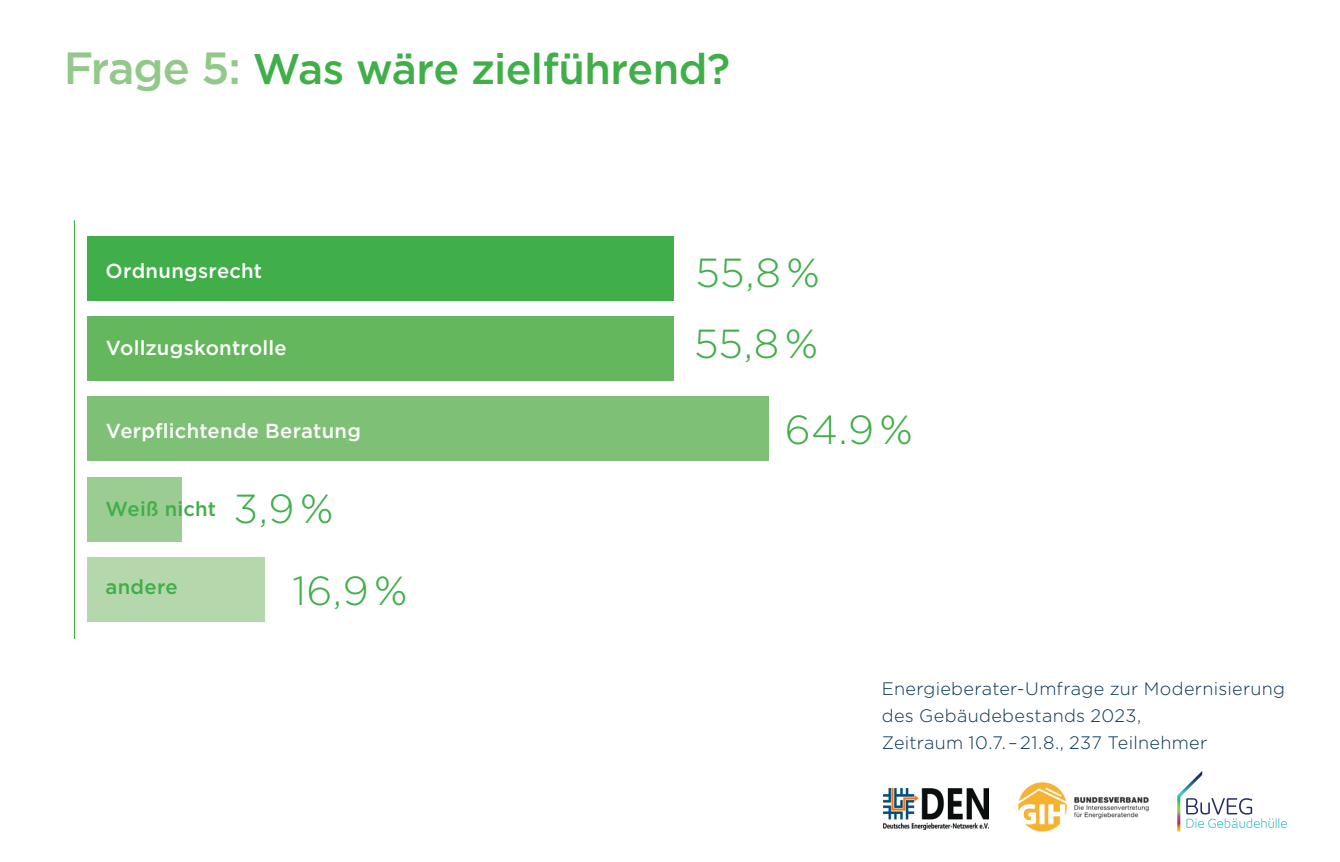
<style>
.page{position:relative;width:1340px;height:862px;background:#fff}
.page>*{position:absolute;margin:0;border:0;box-sizing:border-box;transform-origin:0 0}
.Headline_grün{font:500 42.75px "Gotham";letter-spacing:-.01em;color:#40ae49}
.Fließtext{font:300 40.5px "Gotham";letter-spacing:.005em;color:#40ae49}
.Fließtext-2{font:500 20.25px "Gotham";letter-spacing:.01em;color:#fff}
.Fließtext-3{font:500 20.25px "Gotham";letter-spacing:.01em;color:#40ae49}
.Fließtext-4{font:300 18px/27px "Gotham";letter-spacing:.02em;color:#073456}
.s1{font-size:45px;color:#92c889}
</style>
<div class="page">
<div style="left:87px;top:236px;width:586px;height:65px;background:#40ae49"></div>
<div style="left:87px;top:315px;width:586px;height:65px;background:#65b75d"></div>
<div style="left:87px;top:396px;width:682px;height:65px;background:#7fc077"></div>
<div style="left:87px;top:477px;width:95px;height:65px;background:#9bcc91"></div>
<div style="left:87px;top:556px;width:178px;height:65px;background:#b5d7ac"></div>
<hr style="left:74px;top:220px;width:1px;height:418px;background:#40ae49">
<img style="left:883px;top:788px;width:105px;height:41px">
<img style="left:1018px;top:782px;width:131px;height:48px">
<svg style="left:1177px;top:771px;width:109px;height:60px"></svg>
<p class="Headline_grün" style="left:64px;top:44px;width:668px"><span class="s1">Frage 5:</span> Was wäre zielführend?</p>
<p class="Fließtext-2" style="left:106px;top:259px;width:158px">Ordnungsrecht</p>
<p class="Fließtext-2" style="left:106px;top:336px;width:182px">Vollzugskontrolle</p>
<p class="Fließtext-2" style="left:106px;top:419px;width:256px">Verpflichtende Beratung</p>
<p class="Fließtext-3" style="left:106px;top:496px;width:112px">Weiß nicht</p>
<p class="Fließtext-3" style="left:106px;top:575px;width:74px">andere</p>
<p class="Fließtext" style="left:233px;top:482px;width:101px">3,9 %</p>
<p class="Fließtext" style="left:292px;top:565px;width:117px">16,9 %</p>
<p class="Fließtext" style="left:695px;top:247px;width:126px">55,8 %</p>
<p class="Fließtext" style="left:694px;top:318px;width:126px">55,8 %</p>
<p class="Fließtext" style="left:784px;top:403px;width:130px">64.9 %</p>
<p class="Fließtext-4" style="left:881px;top:674px;width:405px">Energieberater-Umfrage zur Modernisierung des Gebäudebestands 2023,</p>
<p class="Fließtext-4" style="left:881px;top:728px;width:327px">Zeitraum 10.7. – 21.8., 237 Teilnehmer</p>
</div>
